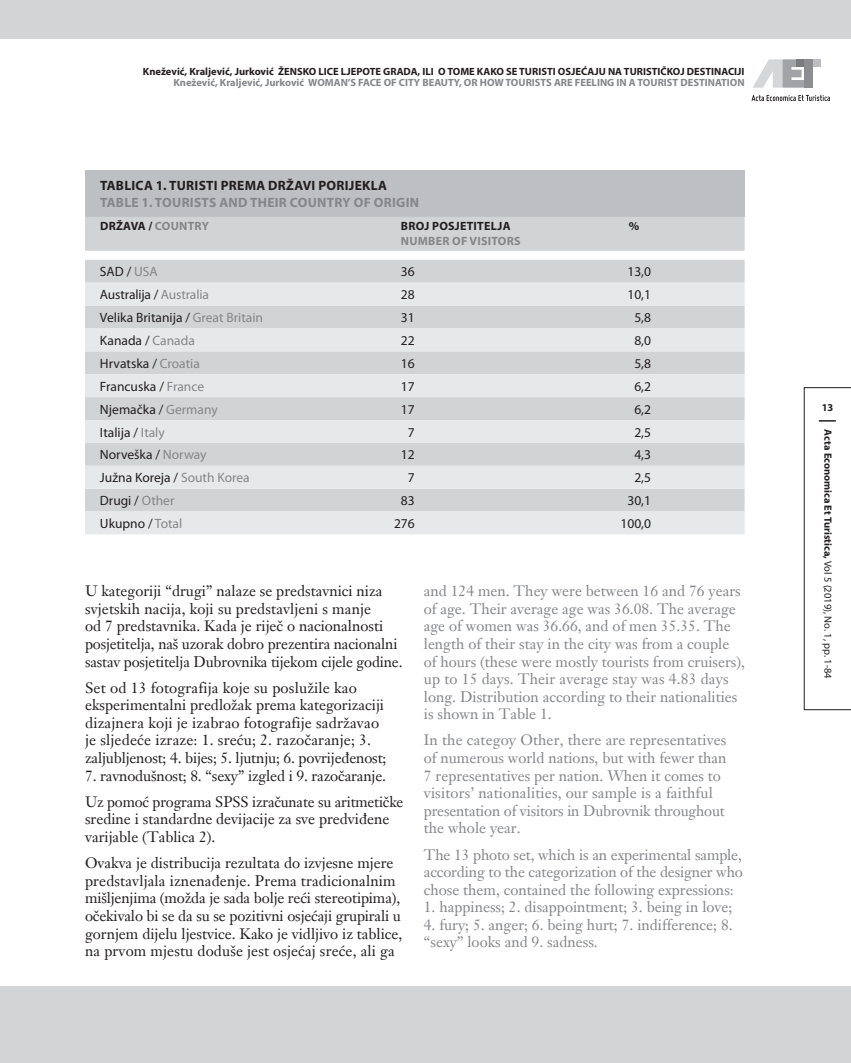
<style>
.page{position:relative;width:851px;height:1063px;background:#fff}
.page>*{position:absolute;margin:0;border:0;box-sizing:border-box;transform-origin:0 0}
.t1{font:15px/17.5px "Janson HR";color:#231f20}
.t2{font:15px/17.5px "Janson HR";color:#848689}
.t3{font:13.5px "Myriad Pro";color:#231f20}
.t4{font:700 13.5px "Myriad Pro";color:#848689}
.t5{font:700 13.5px "Myriad Pro";color:#231f20}
.t6{font:700 12px "Myriad Pro";letter-spacing:.02em;color:#848689}
.t7{font:700 12px "Myriad Pro";color:#231f20}
.t8{font:700 10.5px "Myriad Pro";color:#231f20}
.t9{font:700 10.5px "Myriad Pro";color:#848689}
.s1{color:#231f20}
.s2{color:#848689}
.s3{font-weight:400}
</style>
<div class="page">
<div style="left:0;top:0;width:850px;height:38px;background:#d3d4d6"></div>
<div style="left:0;top:986px;width:850px;height:77px;background:#d3d4d6"></div>
<svg style="left:803px;top:387px;width:47px;height:323px"></svg>
<svg style="left:753px;top:59px;width:50px;height:29px"></svg>
<div style="left:803px;top:59px;width:9px;height:29px;background:#8b8d90"></div>
<div style="left:796px;top:59px;width:7px;height:8px;background:#7a7c7f"></div>
<div style="left:812px;top:59px;width:8px;height:8px;background:#bcbdc0"></div>
<svg style="left:751px;top:95px;width:78px;height:6px"></svg>
<div style="left:85px;top:170px;width:659px;height:47px;background:#bebfc2"></div>
<div style="left:85px;top:217px;width:659px;height:34px;background:#d2d3d5"></div>
<div style="left:85px;top:260px;width:659px;height:23px;background:#d2d3d5"></div>
<svg style="left:85px;top:283px;width:659px;height:251px;background:#dddee0"></svg>
<p class="t8" style="left:143px;top:64px;width:603px">KNEŽEVIĆ, KRALJEVIĆ, JURKOVIĆ ŽENSKO LICE LJEPOTE GRADA, ILI O TOME KAKO SE TURISTI OSJEĆAJU NA TURISTIČKOJ DESTINACIJI</p>
<p class="t9" style="left:173px;top:76px;width:572px">KNEŽEVIĆ, KRALJEVIĆ, JURKOVIĆ WOMAN’S FACE OF CITY BEAUTY, OR HOW TOURISTS ARE FEELING IN A TOURIST DESTINATION</p>
<p class="t5" style="left:100px;top:177px;width:16px">TABLICA</p>
<p class="t5" style="left:156px;top:177px;width:29px">1. TURISTI</p>
<p class="t5" style="left:221px;top:177px;width:10px">PREMA</p>
<p class="t5" style="left:268px;top:177px;width:9px">DRŽAVI</p>
<p class="t5" style="left:318px;top:177px;width:9px">PORIJEKLA</p>
<p class="t4" style="left:100px;top:193px;width:16px">TABLE</p>
<p class="t4" style="left:142px;top:193px;width:30px">1. TOURISTS</p>
<p class="t4" style="left:219px;top:193px;width:11px">AND</p>
<p class="t4" style="left:250px;top:193px;width:9px">THEIR</p>
<p class="t4" style="left:290px;top:193px;width:10px">COUNTRY</p>
<p class="t4" style="left:353px;top:193px;width:29px">OF ORIGIN</p>
<p class="t7" style="left:100px;top:218px;width:17px">DRŽAVA</p>
<p class="t6" style="left:148px;top:218px;width:62px"><span class="s1">/</span> COUNTRY</p>
<p class="t7" style="left:401px;top:218px;width:16px">BROJ</p>
<p class="t7" style="left:432px;top:218px;width:8px">POSJETITELJA</p>
<p class="t6" style="left:401px;top:233px;width:18px">NUMBER</p>
<p class="t6" style="left:452px;top:233px;width:25px">OF VISITORS</p>
<p class="t7" style="left:628px;top:218px;width:12px">%</p>
<p class="t3" style="left:100px;top:263px;width:59px">SAD / <span class="s2">USA</span></p>
<p class="t3" style="left:401px;top:263px;width:15px">36</p>
<p class="t3" style="left:627px;top:263px;width:25px">13,0</p>
<p class="t3" style="left:100px;top:286px;width:110px">Australija / <span class="s2">Australia</span></p>
<p class="t3" style="left:401px;top:286px;width:15px">28</p>
<p class="t3" style="left:627px;top:286px;width:25px">10,1</p>
<p class="t3" style="left:100px;top:309px;width:164px">Velika Britanija / <span class="s2">Great Britain</span></p>
<p class="t3" style="left:401px;top:309px;width:15px">31</p>
<p class="t3" style="left:634px;top:309px;width:18px">5,8</p>
<p class="t3" style="left:100px;top:332px;width:96px">Kanada / <span class="s2">Canada</span></p>
<p class="t3" style="left:401px;top:332px;width:15px">22</p>
<p class="t3" style="left:634px;top:332px;width:18px">8,0</p>
<p class="t3" style="left:100px;top:355px;width:101px">Hrvatska / <span class="s2">Croatia</span></p>
<p class="t3" style="left:401px;top:355px;width:15px">16</p>
<p class="t3" style="left:634px;top:355px;width:18px">5,8</p>
<p class="t3" style="left:100px;top:378px;width:106px">Francuska / <span class="s2">France</span></p>
<p class="t3" style="left:401px;top:378px;width:15px">17</p>
<p class="t3" style="left:634px;top:378px;width:18px">6,2</p>
<p class="t3" style="left:100px;top:401px;width:119px">Njemačka / <span class="s2">Germany</span></p>
<p class="t3" style="left:401px;top:401px;width:15px">17</p>
<p class="t3" style="left:634px;top:401px;width:18px">6,2</p>
<p class="t3" style="left:100px;top:424px;width:66px">Italija / <span class="s2">Italy</span></p>
<p class="t3" style="left:408px;top:424px;width:8px">7</p>
<p class="t3" style="left:634px;top:424px;width:18px">2,5</p>
<p class="t3" style="left:100px;top:447px;width:108px">Norveška / <span class="s2">Norway</span></p>
<p class="t3" style="left:401px;top:447px;width:15px">12</p>
<p class="t3" style="left:634px;top:447px;width:18px">4,3</p>
<p class="t3" style="left:100px;top:469px;width:151px">Južna Koreja / <span class="s2">South Korea</span></p>
<p class="t3" style="left:408px;top:469px;width:8px">7</p>
<p class="t3" style="left:634px;top:469px;width:18px">2,5</p>
<p class="t3" style="left:100px;top:492px;width:76px">Drugi / <span class="s2">Other</span></p>
<p class="t3" style="left:401px;top:492px;width:15px">83</p>
<p class="t3" style="left:627px;top:492px;width:25px">30,1</p>
<p class="t3" style="left:100px;top:515px;width:84px">Ukupno / <span class="s2">Total</span></p>
<p class="t3" style="left:394px;top:515px;width:22px">276</p>
<p class="t3" style="left:620px;top:515px;width:32px">100,0</p>
<p class="t1" style="left:85px;top:582px;width:319px">U kategoriji “drugi” nalaze se predstavnici niza svjetskih nacija, koji su predstavljeni s manje<br>od 7 predstavnika. Kada je riječ o nacionalnosti posjetitelja, naš uzorak dobro prezentira nacionalni sastav posjetitelja Dubrovnika tijekom cijele godine.</p>
<p class="t1" style="left:85px;top:679px;width:303px">Set od 13 fotografija koje su poslužile kao eksperimentalni predložak prema kategorizaciji dizajnera koji je izabrao fotografije sadržavao je sljedeće izraze: 1. sreću; 2. razočaranje; 3. zaljubljenost; 4. bijes; 5. ljutnju; 6. povrijeđenost;</p>
<p class="t1" style="left:85px;top:762px;width:320px;line-height:26.4px">7. ravnodušnost; 8. “sexy” izgled i 9. razočaranje.<br>Uz pomoć programa SPSS izračunate su aritmetičke</p>
<p class="t1" style="left:85px;top:810px;width:306px">sredine i standardne devijacije za sve predviđene varijable (Tablica 2).</p>
<p class="t1" style="left:85px;top:854px;width:319px">Ovakva je distribucija rezultata do izvjesne mjere predstavljala iznenađenje. Prema tradicionalnim mišljenjima (možda je sada bolje reći stereotipima), očekivalo bi se da su se pozitivni osjećaji grupirali u gornjem dijelu ljestvice. Kako je vidljivo iz tablice, na prvom mjestu doduše jest osjećaj sreće, ali ga</p>
<p class="t2" style="left:424px;top:582px;width:323px">and 124 men. They were between 16 and 76 years of age. Their average age was 36.08. The average age of women was 36.66, and of men 35.35. The length of their stay in the city was from a couple of hours (these were mostly tourists from cruisers), up to 15 days. Their average stay was 4.83 days long. Distribution according to their nationalities is shown in Table 1.</p>
<p class="t2" style="left:424px;top:731px;width:304px">In the categoy Other, there are representatives of numerous world nations, but with fewer than 7 representatives per nation. When it comes to visitors’ nationalities, our sample is a faithful presentation of visitors in Dubrovnik throughout the whole year.</p>
<p class="t2" style="left:424px;top:845px;width:320px;text-align:justify">The 13 photo set, which is an experimental sample, according to the categorization of the designer who chose them, contained the following expressions:</p>
<p class="t2" style="left:424px;top:898px;width:310px">1. happiness; 2. disappointment; 3. being in love;</p>
<p class="t2" style="left:424px;top:916px;width:310px">4. fury; 5. anger; 6. being hurt; 7. indifference; 8. “sexy” looks and 9. sadness.</p>
<p class="t8" style="left:821px;top:401px;width:13px">13</p>
<p class="t8" style="left:834px;top:429px;width:251px;rotate:90deg">ACTA ECONOMICA ET TURISTICA, <span class="s3">Vol 5 (2019), No. 1, pp. 1-84</span></p>
</div>
